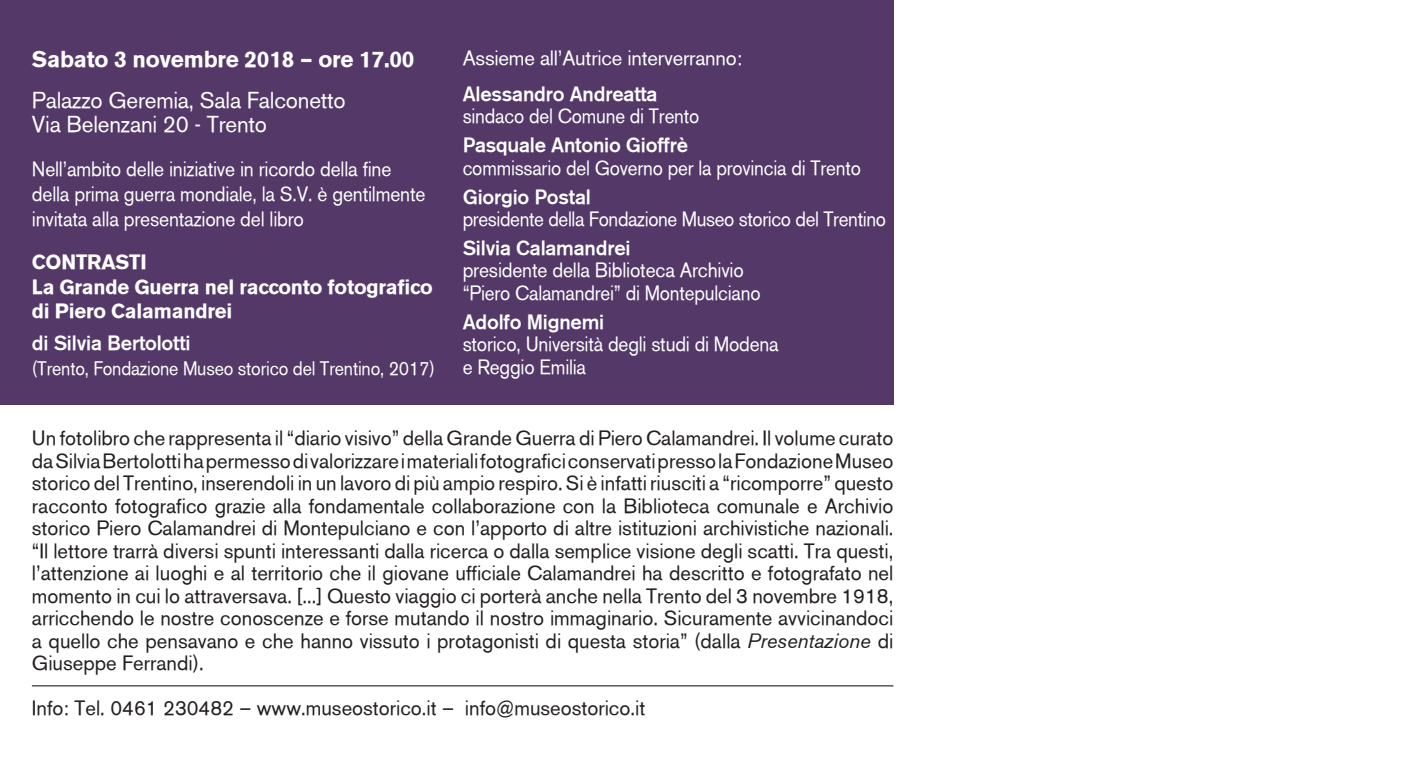
<style>
.page{position:relative;width:1404px;height:766px;background:#fff}
.page>*{position:absolute;margin:0;border:0;box-sizing:border-box;transform-origin:0 0}
.t1{font:22.5px/24.8px "Berthold Akzidenz Grotesk BE";letter-spacing:-.01em;color:#fff}
.t2{font:22.5px "Berthold Akzidenz Grotesk BE Bold";letter-spacing:-.01em;color:#fff}
.t3{font:20.25px/22.5px "Berthold Akzidenz Grotesk BE";color:#231f20;text-align:justify}
.t4{font:20.25px/24.8px "Berthold Akzidenz Grotesk BE";letter-spacing:-.01em;color:#fff;scale:.95 1}
.t5{font:20.25px "Berthold Akzidenz Grotesk BE";letter-spacing:-.01em;color:#fff;scale:.93 1}
.t6{font:20.25px "Berthold Akzidenz Grotesk BE Medium";letter-spacing:-.01em;color:#fff}
.t7{font:20.25px/24.8px "Berthold Akzidenz Grotesk BE Bold";letter-spacing:-.01em;color:#fff}
.t8{font:20.25px/22.5px "Berthold Akzidenz Grotesk BE";letter-spacing:-.01em;color:#fff;scale:.94 1}
.t9{font:20.25px "Berthold Akzidenz Grotesk BE";letter-spacing:-.01em;color:#fff}
.t10{font:19.12px "Berthold Akzidenz Grotesk BE";letter-spacing:-.01em;color:#fff;scale:.93 1}
.s1{font-family:"Berthold Akzidenz Grotesk BE Italic"}
</style>
<div class="page">
<div style="left:0;top:0;width:893px;height:404px;background:#533868"></div>
<hr style="left:32px;top:685px;width:861px;height:1px;background:#231f20">
<p class="t2" style="left:32px;top:46px;width:384px">Sabato 3 novembre 2018 – ore 17.00</p>
<p class="t1" style="left:32px;top:87px;width:315px">Palazzo Geremia, Sala Falconetto<br>Via Belenzani 20 - Trento</p>
<p class="t4" style="left:32px;top:157px;width:416px">Nell’ambito delle iniziative in ricordo della fine della prima guerra mondiale, la S.V. è gentilmente invitata alla presentazione del libro</p>
<p class="t7" style="left:32px;top:249px;width:402px">CONTRASTI<br>La Grande Guerra nel racconto fotografico di Piero Calamandrei</p>
<p class="t6" style="left:32px;top:330px;width:160px">di Silvia Bertolotti</p>
<p class="t10" style="left:32px;top:356px;width:435px">(Trento, Fondazione Museo storico del Trentino, 2017)</p>
<p class="t9" style="left:462px;top:46px;width:281px">Assieme all’Autrice interverranno:</p>
<p class="t6" style="left:462px;top:81px;width:196px">Alessandro Andreatta</p>
<p class="t5" style="left:462px;top:104px;width:256px">sindaco del Comune di Trento</p>
<p class="t6" style="left:462px;top:132px;width:227px">Pasquale Antonio Gioffrè</p>
<p class="t5" style="left:462px;top:155px;width:430px">commissario del Governo per la provincia di Trento</p>
<p class="t6" style="left:462px;top:184px;width:130px">Giorgio Postal</p>
<p class="t5" style="left:462px;top:207px;width:456px">presidente della Fondazione Museo storico del Trentino</p>
<p class="t6" style="left:462px;top:235px;width:169px">Silvia Calamandrei</p>
<p class="t4" style="left:462px;top:259px;width:315px;line-height:22.5px">presidente della Biblioteca Archivio “Piero Calamandrei” di Montepulciano</p>
<p class="t6" style="left:462px;top:309px;width:143px">Adolfo Mignemi</p>
<p class="t8" style="left:462px;top:333px;width:338px">storico, Università degli studi di Modena e Reggio Emilia</p>
<p class="t3" style="left:32px;top:427px;width:863px">Un fotolibro che rappresenta il “diario visivo” della Grande Guerra di Piero Calamandrei. Il volume curato da Silvia Bertolotti ha permesso di valorizzare i materiali fotografici conservati presso la Fondazione Museo storico del Trentino, inserendoli in un lavoro di più ampio respiro. Si è infatti riusciti a “ricomporre” questo racconto fotografico grazie alla fondamentale collaborazione con la Biblioteca comunale e Archivio storico Piero Calamandrei di Montepulciano e con l’apporto di altre istituzioni archivistiche nazionali. “Il lettore trarrà diversi spunti interessanti dalla ricerca o dalla semplice visione degli scatti. Tra questi, l’attenzione ai luoghi e al territorio che il giovane ufficiale Calamandrei ha descritto e fotografato nel momento in cui lo attraversava. [...] Questo viaggio ci porterà anche nella Trento del 3 novembre 1918, arricchendo le nostre conoscenze e forse mutando il nostro immaginario. Sicuramente avvicinandoci a quello che pensavano e che hanno vissuto i protagonisti di questa storia” (dalla <span class="s1">Presentazione</span> di Giuseppe Ferrandi).</p>
<p class="t3" style="left:32px;top:696px;width:614px">Info: Tel. 0461 230482 – www.museostorico.it – info@museostorico.it</p>
</div>
